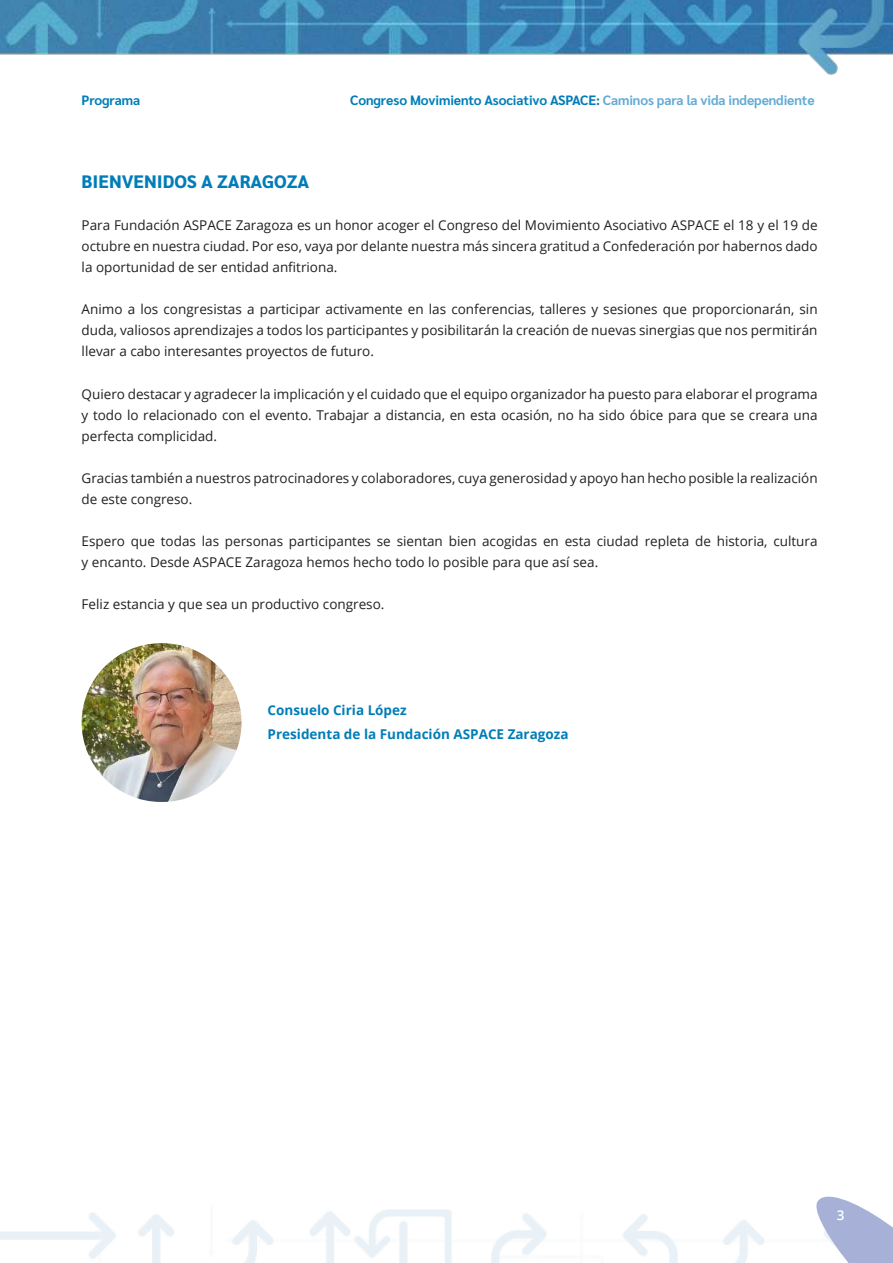
<style>
.page{position:relative;width:893px;height:1263px;background:#fff}
.page>*{position:absolute;margin:0;border:0;box-sizing:border-box;transform-origin:0 0}
.t1{font:800 18px "Sarabun";color:#007db8}
.t2{font:13.5px/21px "Open Sans";color:#231f20;text-align:justify}
.t3{font:700 13.5px "Sarabun";letter-spacing:-.01em;color:#007db8}
.t4{font:700 13.5px/24px "Open Sans";color:#007db8}
.t5{font:600 13.5px "Open Sans";color:#fff}
.s1{color:#64abd4}
</style>
<div class="page">
<img style="left:0;top:1196px;width:832px;height:67px">
<svg style="left:816px;top:1197px;width:77px;height:66px"></svg>
<img style="left:0;top:0;width:893px;height:75px">
<img style="left:82px;top:643px;width:160px;height:159px;border-radius:79px">
<p class="t3" style="left:82px;top:93px;width:60px">Programa</p>
<p class="t3" style="left:350px;top:93px;width:466px">Congreso Movimiento Asociativo ASPACE: <span class="s1">Caminos para la vida independiente</span></p>
<h1 class="t1" style="left:82px;top:171px;width:229px">BIENVENIDOS A ZARAGOZA</h1>
<p class="t2" style="left:82px;top:214px;width:737px">Para Fundación ASPACE Zaragoza es un honor acoger el Congreso del Movimiento Asociativo ASPACE el 18 y el 19 de octubre en nuestra ciudad. Por eso, vaya por delante nuestra más sincera gratitud a Confederación por habernos dado la oportunidad de ser entidad anfitriona.</p>
<p class="t2" style="left:82px;top:298px;width:737px">Animo a los congresistas a participar activamente en las conferencias, talleres y sesiones que proporcionarán, sin duda, valiosos aprendizajes a todos los participantes y posibilitarán la creación de nuevas sinergias que nos permitirán llevar a cabo interesantes proyectos de futuro.</p>
<p class="t2" style="left:82px;top:383px;width:737px">Quiero destacar y agradecer la implicación y el cuidado que el equipo organizador ha puesto para elaborar el programa y todo lo relacionado con el evento. Trabajar a distancia, en esta ocasión, no ha sido óbice para que se creara una perfecta complicidad.</p>
<p class="t2" style="left:82px;top:467px;width:737px">Gracias también a nuestros patrocinadores y colaboradores, cuya generosidad y apoyo han hecho posible la realización de este congreso.</p>
<p class="t2" style="left:82px;top:530px;width:737px">Espero que todas las personas participantes se sientan bien acogidas en esta ciudad repleta de historia, cultura y encanto. Desde ASPACE Zaragoza hemos hecho todo lo posible para que así sea.</p>
<p class="t2" style="left:82px;top:594px;width:304px">Feliz estancia y que sea un productivo congreso.</p>
<p class="t4" style="left:268px;top:698px;width:302px">Consuelo Ciria López<br>Presidenta de la Fundación ASPACE Zaragoza</p>
<p class="t5" style="left:837px;top:1206px;width:9px">3</p>
</div>
